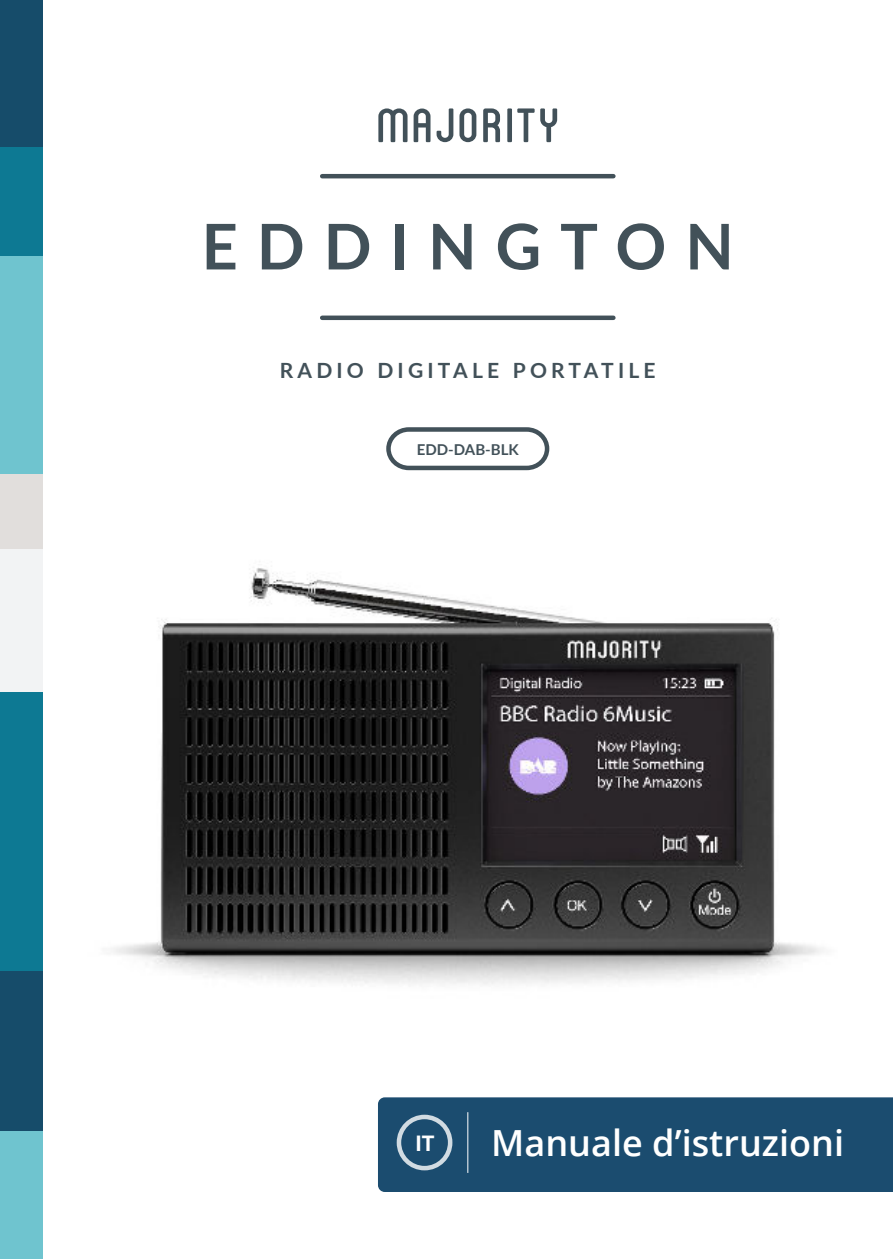
<style>
.page{position:relative;width:893px;height:1259px;background:#fff}
.page>*{position:absolute;margin:0;border:0;box-sizing:border-box;transform-origin:0 0}
.t1{font:700 63px "Lato";letter-spacing:.3em;color:#425159}
.t2{font:600 36px "Open Sans";color:#fff}
.t3{font:700 21px "Lato";letter-spacing:.2em;color:#425159}
.t4{font:800 21px "Lato";color:#fff}
.t5{font:700 15px "Lato";color:#425159}
</style>
<div class="page">
<img style="left:113px;top:568px;width:710px;height:417px">
<div style="left:378px;top:1097px;width:514px;height:95px;background:#1b4c6f"></div>
<div style="left:396px;top:1114px;width:56px;height:56px;border:5px solid #fff;border-radius:50%"></div>
<hr style="left:467px;top:1112px;width:1px;height:61px;background:#fff">
<svg style="left:386px;top:427px;width:164px;height:44px"></svg>
<svg style="left:378px;top:108px;width:179px;height:34px"></svg>
<hr style="left:322px;top:174px;width:291px;height:4px;background:#425159">
<div style="left:322px;top:315px;width:291px;height:5px;background:#425159"></div>
<div style="left:0;top:0;width:43px;height:147px;background:#164c6a"></div>
<div style="left:0;top:147px;width:43px;height:113px;background:#0d7993"></div>
<div style="left:0;top:256px;width:43px;height:218px;background:#6fc4cf"></div>
<div style="left:0;top:474px;width:43px;height:75px;background:#e1dedc"></div>
<div style="left:0;top:549px;width:43px;height:143px;background:#f2f3f4"></div>
<div style="left:0;top:692px;width:43px;height:279px;background:#0d7993"></div>
<div style="left:0;top:971px;width:43px;height:160px;background:#164c6a"></div>
<div style="left:0;top:1131px;width:43px;height:128px;background:#6fc4cf"></div>
<h1 class="t1" style="left:201px;top:211px;width:533px">EDDINGTON</h1>
<p class="t3" style="left:280px;top:358px;width:377px">RADIO DIGITALE PORTATILE</p>
<p class="t5" style="left:416px;top:441px;width:103px">EDD-DAB-BLK</p>
<p class="t4" style="left:415px;top:1131px;width:21px">IT</p>
<h2 class="t2" style="left:491px;top:1128px;width:354px">Manuale d’istruzioni</h2>
</div>
